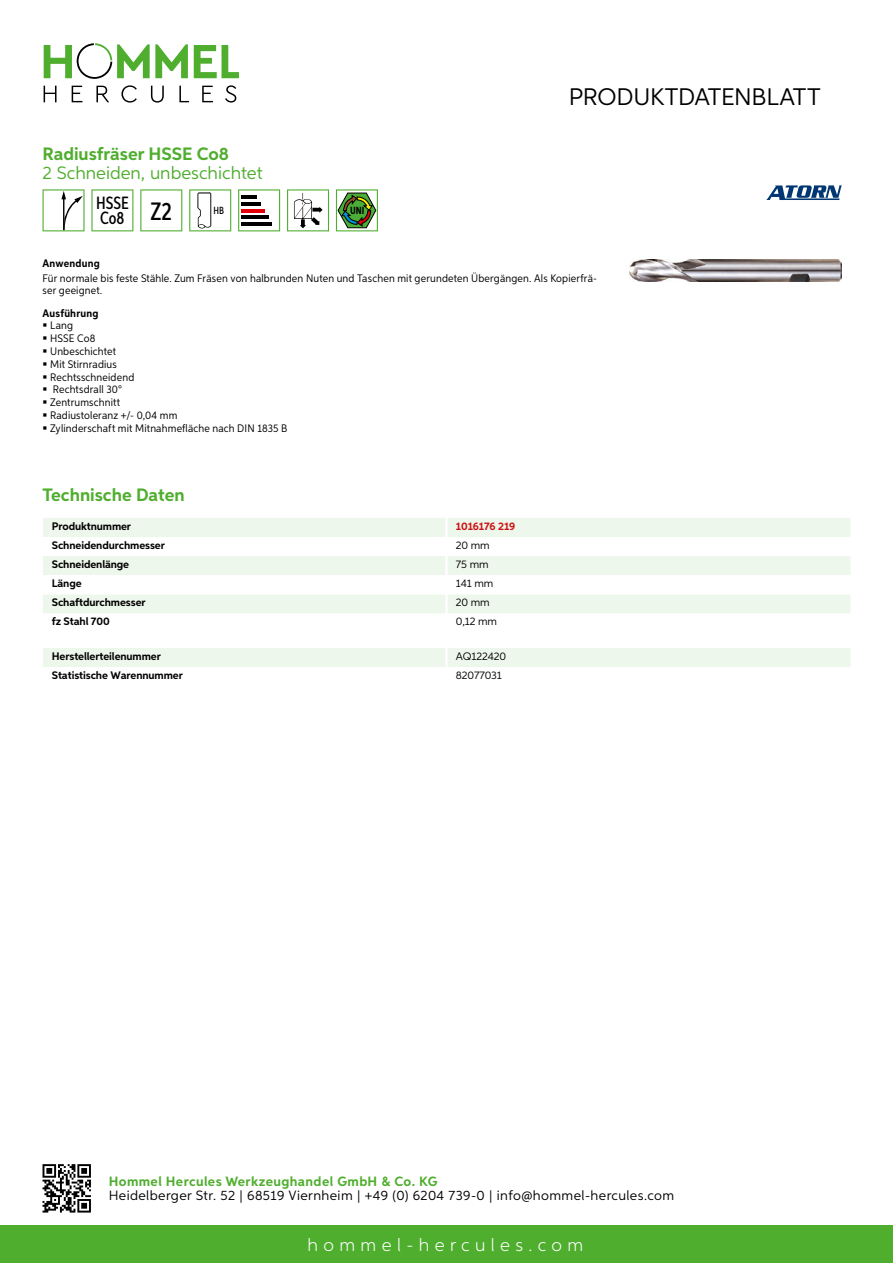
<style>
.page{position:relative;width:893px;height:1263px;background:#fff}
.page>*{position:absolute;margin:0;border:0;box-sizing:border-box;transform-origin:0 0}
.t1{font:24px "Aspira";letter-spacing:-.01em;color:#000}
.t2{font:700 18px "Aspira";color:#50ae2f}
.t3{font:18px "Aspira";color:#50ae2f}
.t4{font:300 18px "Aspira";letter-spacing:.3em;color:#fff}
.t5{font:500 17.85px/14.9px "Aspira XX Nar";color:#000}
.t6{font:13.5px "Aspira";letter-spacing:.03em;color:#000}
.t7{font:700 13.5px "Aspira";letter-spacing:.03em;color:#50ae2f}
.t8{font:10.95px/12.8px "Aspira Nar";letter-spacing:.015em;color:#000}
.t9{font:700 10.95px "Aspira";letter-spacing:-.01em;color:#000}
.t10{font:10.95px "Aspira";letter-spacing:-.01em;color:#000}
.t11{font:700 10.95px "Aspira Nar";letter-spacing:.02em;color:#000}
.t12{font:700 10.95px "Aspira";letter-spacing:-.01em;color:#cd1013}
.t13{font:700 10.35px "Aspira XX Nar";color:#000}
.t14{font:500 10.35px "Aspira XX Nar";color:#000}
</style>
<div class="page">
<div style="left:0;top:1226px;width:893px;height:37px;background:#50ae2f"></div>
<svg style="left:43px;top:1164px;width:48px;height:48px"></svg>
<svg style="left:194px;top:45px;width:45px;height:33px"></svg>
<svg style="left:44px;top:43px;width:144px;height:36px"></svg>
<svg style="left:44px;top:86px;width:13px;height:16px"></svg>
<svg style="left:72px;top:86px;width:10px;height:16px"></svg>
<svg style="left:96px;top:86px;width:13px;height:16px"></svg>
<svg style="left:121px;top:85px;width:16px;height:18px"></svg>
<svg style="left:151px;top:86px;width:13px;height:17px"></svg>
<svg style="left:179px;top:86px;width:10px;height:16px"></svg>
<svg style="left:202px;top:86px;width:11px;height:16px"></svg>
<svg style="left:225px;top:85px;width:11px;height:18px"></svg>
<div style="left:43px;top:518px;width:807px;height:19px;background:#eef7eb"></div>
<svg style="left:43px;top:556px;width:807px;height:57px;fill:#eef7eb"></svg>
<hr style="left:445px;top:518px;width:3px;height:19px;background:#fff">
<hr style="left:445px;top:556px;width:3px;height:19px;background:#fff">
<hr style="left:445px;top:575px;width:3px;height:19px;background:#fff">
<hr style="left:445px;top:594px;width:3px;height:19px;background:#fff">
<div style="left:43px;top:648px;width:807px;height:19px;background:#eef7eb"></div>
<svg style="left:43px;top:189px;width:42px;height:42px"></svg>
<svg style="left:91px;top:189px;width:42px;height:42px"></svg>
<svg style="left:140px;top:189px;width:42px;height:42px"></svg>
<svg style="left:189px;top:189px;width:42px;height:42px"></svg>
<svg style="left:238px;top:189px;width:42px;height:42px"></svg>
<hr style="left:241px;top:196px;width:16px;height:3px;background:#000">
<hr style="left:241px;top:202px;width:20px;height:4px;background:#000">
<hr style="left:241px;top:209px;width:24px;height:3px;background:#e3000b">
<hr style="left:241px;top:216px;width:27px;height:3px;background:#000">
<hr style="left:241px;top:222px;width:31px;height:4px;background:#000">
<svg style="left:287px;top:189px;width:42px;height:42px"></svg>
<svg style="left:336px;top:189px;width:42px;height:42px"></svg>
<img style="left:629px;top:259px;width:213px;height:23px">
<svg style="left:766px;top:185px;width:76px;height:15px"></svg>
<h2 class="t2" style="left:43px;top:142px;width:188px">Radiusfräser HSSE Co8</h2>
<h2 class="t3" style="left:43px;top:162px;width:222px">2 Schneiden, unbeschichtet</h2>
<h3 class="t5" style="left:96px;top:196px;width:77px">HSSE<br>Co8 <sup>Z2</sup></h3>
<p class="t14" style="left:213px;top:204px;width:12px">HB</p>
<p class="t13" style="left:350px;top:205px;width:16px">UNI</p>
<h1 class="t1" style="left:569px;top:82px;width:253px">Produktdatenblatt</h1>
<p class="t11" style="left:43px;top:257px;width:59px">Anwendung</p>
<p class="t8" style="left:43px;top:273px;width:556px;line-height:12px">Für normale bis feste Stähle. Zum Fräsen von halbrunden Nuten und Taschen mit gerundeten Übergängen. Als Kopierfrä&shy;ser geeignet.</p>
<p class="t11" style="left:43px;top:306px;width:58px">Ausführung</p>
<p class="t8" style="left:50px;top:319px;width:239px">Lang<br>HSSE Co8<br>Unbeschichtet<br>Mit Stirnradius<br>Rechtsschneidend<br>Rechtsdrall 30°<br>Zentrumschnitt<br>Radiustoleranz +/- 0,04 mm<br>Zylinderschaft mit Mitnahmefläche nach DIN 1835 B</p>
<h2 class="t2" style="left:43px;top:484px;width:144px">Technische Daten</h2>
<p class="t9" style="left:52px;top:519px;width:81px">Produktnummer</p>
<p class="t12" style="left:456px;top:519px;width:61px">1016176 219</p>
<p class="t9" style="left:52px;top:538px;width:115px">Schneidendurchmesser</p>
<p class="t10" style="left:456px;top:538px;width:35px">20 mm</p>
<p class="t9" style="left:52px;top:557px;width:79px">Schneidenlänge</p>
<p class="t10" style="left:456px;top:558px;width:34px">75 mm</p>
<p class="t9" style="left:52px;top:577px;width:31px">Länge</p>
<p class="t10" style="left:456px;top:577px;width:39px">141 mm</p>
<p class="t9" style="left:52px;top:596px;width:95px">Schaftdurchmesser</p>
<p class="t10" style="left:456px;top:596px;width:35px">20 mm</p>
<p class="t9" style="left:52px;top:615px;width:59px">fz Stahl 700</p>
<p class="t10" style="left:456px;top:615px;width:43px">0,12 mm</p>
<p class="t9" style="left:52px;top:649px;width:111px">Herstellerteilenummer</p>
<p class="t10" style="left:456px;top:649px;width:52px">AQ122420</p>
<p class="t9" style="left:52px;top:669px;width:132px">Statistische Warennummer</p>
<p class="t10" style="left:456px;top:669px;width:48px">82077031</p>
<p class="t7" style="left:109px;top:1172px;width:330px">Hommel Hercules Werkzeughandel GmbH &amp; Co. KG</p>
<p class="t6" style="left:109px;top:1187px;width:567px">Heidelberger Str. 52 | 68519 Viernheim | +49 (0) 6204 739-0 | info@hommel-hercules.com</p>
<h2 class="t4" style="left:307px;top:1234px;width:277px">hommel-hercules.com</h2>
</div>
